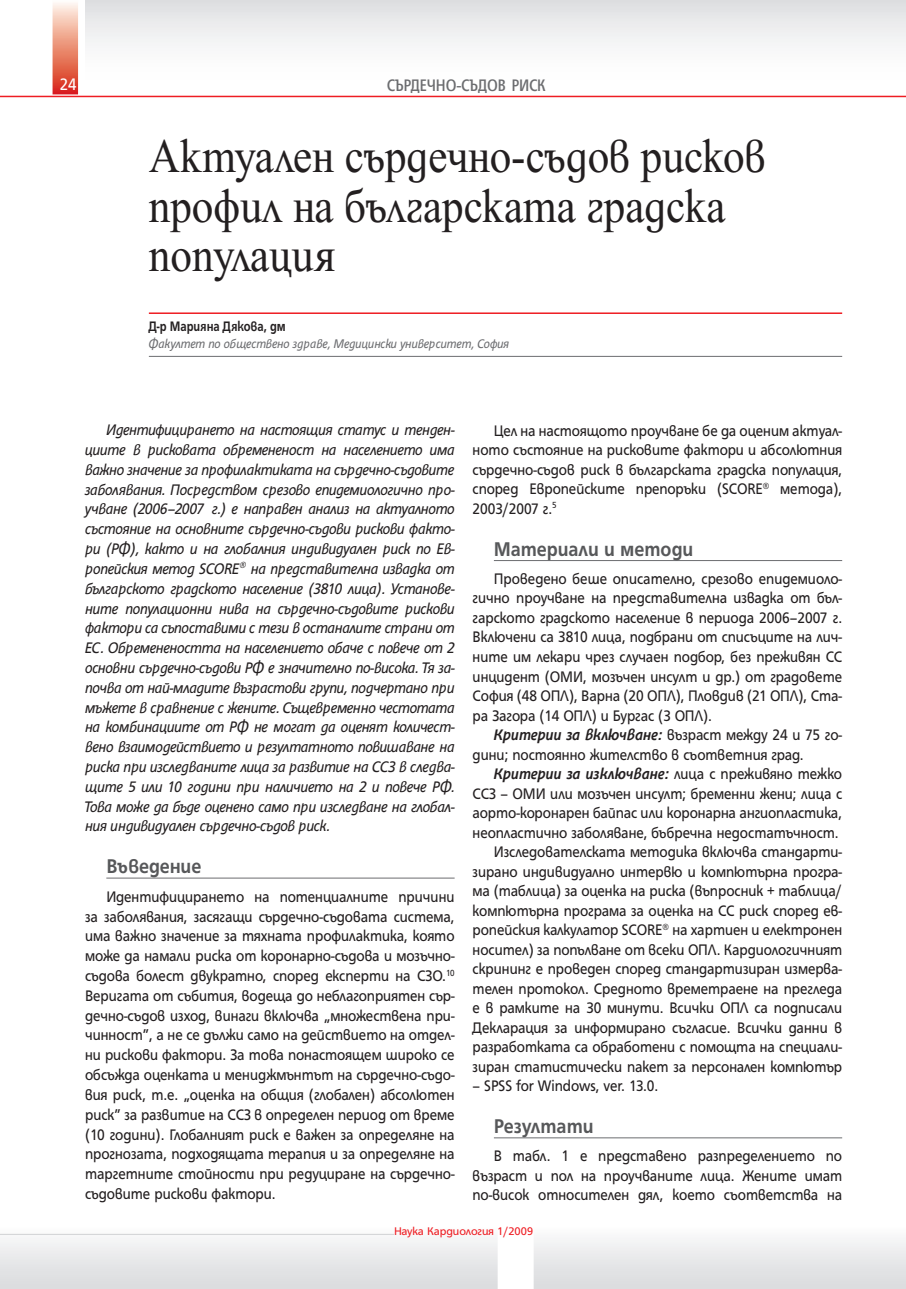
<style>
.page{position:relative;width:906px;height:1289px;background:#fff}
.page>*{position:absolute;margin:0;border:0;box-sizing:border-box;transform-origin:0 0}
.t1{font:48px/49.5px "Tempora Bg";color:#231f20;scale:.9 1}
.t2{font:700 21.45px "HS Grotesk Bg";color:#57585a;scale:.91 1}
.t3{font:condensed 18px "HS Grotesk Bg";color:#6c6d70}
.t4{font:18px "HS Grotesk Bg";color:#fff;scale:.9 1}
.t5{font:16.5px/19.5px "HS Grotesk Bg";color:#231f20;text-align:justify;scale:.9 1}
.t6{font:italic 16.5px/19.8px "HS Grotesk Bg";letter-spacing:-.02em;color:#231f20;text-align:justify;scale:.9 1}
.t7{font:700 14.85px "HS Grotesk Bg";color:#231f20;scale:.82 1}
.t8{font:italic 13.5px "HS Grotesk Bg";color:#6c6d70;scale:.9 1}
.t9{font:12px "HS Grotesk Bg";color:#ee1d23}
.s1{font-weight:700;font-style:italic}
</style>
<div class="page">
<svg style="left:53px;top:3px;width:25px;height:91px;background:#ea8c77"></svg>
<div style="left:0;top:1225px;width:906px;height:63px;background:linear-gradient(to bottom,#fdfdfd,#d9dadc)"></div>
<hr style="left:0;top:96px;width:906px;height:1px;background:#ee1d23">
<div style="left:85px;top:0;width:821px;height:94px;background:linear-gradient(to bottom,#e2e2e4,#fff)"></div>
<hr style="left:0;top:1233px;width:394px;height:1px;background:#d1d2d4">
<div style="left:497px;top:1225px;width:36px;height:63px;background:#fff"></div>
<hr style="left:106px;top:877px;width:348px;height:1px;background:#6c6d70">
<hr style="left:149px;top:312px;width:693px;height:2px;background:#ee1d23">
<hr style="left:149px;top:356px;width:693px;height:1px;background:#6c6d70">
<hr style="left:494px;top:560px;width:348px;height:1px;background:#6c6d70">
<hr style="left:494px;top:1137px;width:348px;height:1px;background:#6c6d70">
<p class="t4" style="left:60px;top:78px;width:20px">24</p>
<p class="t3" style="left:387px;top:78px;width:160px">СЪРДЕЧНО-СЪДОВ РИСК</p>
<h1 class="t1" style="left:149px;top:136px;width:686px">Актуален сърдечно-съдов рисков профил на българската градска популация</h1>
<p class="t7" style="left:149px;top:321px;width:169px">Д-р Марияна Дякова, дм</p>
<p class="t8" style="left:149px;top:338px;width:402px">Факултет по обществено здраве, Медицински университет, София</p>
<p class="t6" style="left:85px;top:421px;width:412px;text-indent:21px">Идентифицирането на настоящия статус и тенден&shy;циите в рисковата обремененост на населението има важно значение за профилактиката на сърдечно-съдовите заболявания. Посредством срезово епидемиологично про&shy;учване (2006–2007 г.) е направен анализ на актуалното състояние на основните сърдечно-съдови рискови факто&shy;ри (РФ), както и на глобалния индивидуален риск по Ев&shy;ропейския метод SCORE<sup>®</sup> на представителна извадка от българското градското население (3810 лица). Установе&shy;ните популационни нива на сърдечно-съдовите рискови фактори са съпоставими с тези в останалите страни от ЕС. Обременеността на населението обаче с повече от 2 основни сърдечно-съдови РФ е значително по-висока. Тя за&shy;почва от най-младите възрастови групи, подчертано при мъжете в сравнение с жените. Същевременно честотата на комбинациите от РФ не могат да оценят количест&shy;вено взаимодействието и резултатното повишаване на риска при изследваните лица за развитие на ССЗ в следва&shy;щите 5 или 10 години при наличието на 2 и повече РФ.<br>Това може да бъде оценено само при изследване на глобал&shy;ния индивидуален сърдечно-съдов риск.</p>
<h2 class="t2" style="left:106px;top:858px;width:106px">Въведение</h2>
<p class="t5" style="left:85px;top:887px;width:412px;text-indent:21px">Идентифицирането на потенциалните причини за заболявания, засягащи сърдечно-съдовата система, има важно значение за тяхната профилактика, която може да намали риска от коронарно-съдова и мозъчно&shy;съдова болест двукратно, според експерти на СЗО.<sup>10<br></sup>Веригата от събития, водеща до неблагоприятен сър&shy;дечно-съдов изход, винаги включва „множествена при&shy;чинност”, а не се дължи само на действието на отдел&shy;ни рискови фактори. За това понастоящем широко се обсъжда оценката и мениджмънтът на сърдечно-съдо&shy;вия риск, т.е. „оценка на общия (глобален) абсолютен риск” за развитие на ССЗ в определен период от време (10 години). Глобалният риск е важен за определяне на прогнозата, подходящата терапия и за определяне на таргетните стойности при редуциране на сърдечно&shy;съдовите рискови фактори.</p>
<p class="t5" style="left:472px;top:422px;width:412px;text-indent:21px">Цел на настоящото проучване бе да оценим актуал&shy;ното състояние на рисковите фактори и абсолютния сърдечно-съдов риск в българската градска популация, според Европейските препоръки (SCORE<sup>®</sup> метода), 2003/2007 г.<sup>5</sup></p>
<h2 class="t2" style="left:494px;top:541px;width:221px">Материали и методи</h2>
<p class="t5" style="left:472px;top:570px;width:412px;text-indent:21px">Проведено беше описателно, срезово епидемиоло&shy;гично проучване на представителна извадка от бъл&shy;гарското градското население в периода 2006–2007 г.<br>Включени са 3810 лица, подбрани от списъците на лич&shy;ните им лекари чрез случаен подбор, без преживян СС инцидент (ОМИ, мозъчен инсулт и др.) от градовете София (48 ОПЛ), Варна (20 ОПЛ), Пловдив (21 ОПЛ), Ста&shy;ра Загора (14 ОПЛ) и Бургас (3 ОПЛ).</p>
<p class="t5" style="left:472px;top:726px;width:412px;text-indent:21px"><span class="s1">Критерии за включване:</span> възраст между 24 и 75 го&shy;дини; постоянно жителство в съответния град.</p>
<p class="t5" style="left:472px;top:765px;width:412px;text-align:right"><span class="s1">Критерии за изключване:</span> лица с преживяно тежко ССЗ – ОМИ или мозъчен инсулт; бременни жени; лица с аорто-коронарен байпас или коронарна ангиопластика, неопластично заболяване, бъбречна недостатъчност.<br>Изследователската методика включва стандарти&shy;зирано индивидуално интервю и компютърна програ&shy;ма (таблица) за оценка на риска (въпросник + таблица/ компютърна програма за оценка на СС риск според ев&shy;ропейския калкулатор SCORE<sup>®</sup> на хартиен и електронен носител) за попълване от всеки ОПЛ. Кардиологичният скрининг е проведен според стандартизиран измерва&shy;телен протокол. Средното времетраене на прегледа е в рамките на 30 минути. Всички ОПЛ са подписали Декларация за информирано съгласие. Всички данни в разработката са обработени с помощта на специали&shy;зиран статистически пакет за персонален компютър</p>
<p class="t5" style="left:472px;top:1077px;width:208px">– SPSS for Windows, ver. 13.0.</p>
<h2 class="t2" style="left:494px;top:1118px;width:111px">Резултати</h2>
<p class="t5" style="left:472px;top:1147px;width:412px;text-indent:21px">В табл. 1 е представено разпределението по възраст и пол на проучваните лица. Жените имат по-висок относителен дял, което съответства на</p>
<p class="t9" style="left:394px;top:1226px;width:141px">Наука Кардиология 1/2009</p>
</div>
